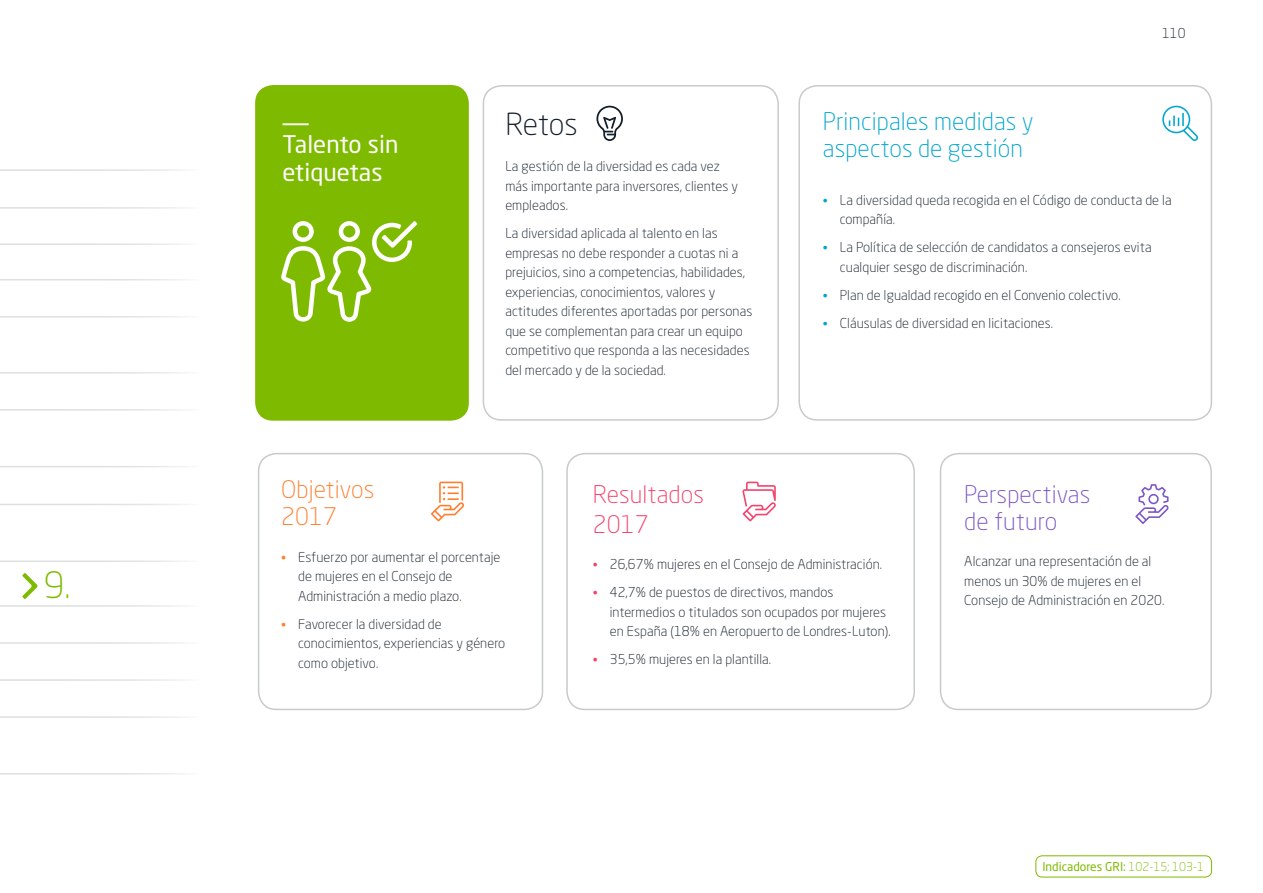
<style>
.page{position:relative;width:1263px;height:893px;background:#fff}
.page>*{position:absolute;margin:0;border:0;box-sizing:border-box;transform-origin:0 0}
.t1{font:300 36px "Neo Sans Std";color:#7ebb00}
.t2{font:300 30px "Neo Sans Std";letter-spacing:-.015em;color:#121e29}
.t3{font:300 24px/27px "Neo Sans Std";letter-spacing:.005em;color:#00a6ce}
.t4{font:300 24px/27px "Neo Sans Std";letter-spacing:.005em;color:#7d57c5}
.t5{font:24px/28.8px "Neo Sans Std";letter-spacing:.005em;color:#fff}
.t6{font:300 24px/30px "Neo Sans Std";letter-spacing:.005em;color:#f4436c}
.t7{font:300 24px/27px "Neo Sans Std";letter-spacing:.005em;color:#ff7f2f}
.t8{font:300 13.5px/19.5px "Neo Sans Std";letter-spacing:.005em;color:#121e29}
.t9{font:12px "Neo Sans Std";color:#7ebb00}
.s1{font-size:12px;color:#00a6ce}
.s2{font-size:12px;color:#ff7f2f}
.s3{font-size:12px;color:#f4436c}
.s4{font-weight:300}
</style>
<div class="page">
<hr style="left:0;top:207px;width:199px;height:2px;background:#dddfe0">
<hr style="left:0;top:243px;width:199px;height:2px;background:#dddfe0">
<hr style="left:0;top:279px;width:199px;height:1px;background:#dddfe0">
<hr style="left:0;top:316px;width:199px;height:2px;background:#dddfe0">
<hr style="left:0;top:372px;width:199px;height:2px;background:#dddfe0">
<hr style="left:0;top:409px;width:199px;height:2px;background:#dddfe0">
<hr style="left:0;top:466px;width:199px;height:1px;background:#dddfe0">
<hr style="left:0;top:504px;width:199px;height:1px;background:#dddfe0">
<hr style="left:0;top:560px;width:199px;height:2px;background:#dddfe0">
<hr style="left:0;top:605px;width:199px;height:2px;background:#dddfe0">
<hr style="left:0;top:642px;width:199px;height:2px;background:#dddfe0">
<hr style="left:0;top:679px;width:199px;height:2px;background:#dddfe0">
<hr style="left:0;top:716px;width:199px;height:2px;background:#dddfe0">
<hr style="left:0;top:773px;width:199px;height:2px;background:#dddfe0">
<hr style="left:0;top:169px;width:199px;height:2px;background:#dddfe0">
<svg style="left:22px;top:573px;width:16px;height:26px"></svg>
<div style="left:255px;top:85px;width:214px;height:336px;background:#7ebb00;border-radius:18px"></div>
<div style="left:483px;top:85px;width:296px;height:336px;border:2px solid #c7cbcc;border-radius:18px"></div>
<div style="left:798px;top:85px;width:414px;height:336px;border:2px solid #c7cbcc;border-radius:18px"></div>
<svg style="left:282px;top:123px;width:27px;height:2px"></svg>
<svg style="left:1162px;top:106px;width:36px;height:35px"></svg>
<svg style="left:596px;top:106px;width:27px;height:35px"></svg>
<div style="left:258px;top:453px;width:285px;height:257px;border:2px solid #c7cbcc;border-radius:18px"></div>
<div style="left:566px;top:453px;width:349px;height:257px;border:2px solid #c7cbcc;border-radius:18px"></div>
<div style="left:940px;top:453px;width:272px;height:257px;border:2px solid #c7cbcc;border-radius:18px"></div>
<svg style="left:431px;top:482px;width:33px;height:39px"></svg>
<svg style="left:1135px;top:484px;width:34px;height:40px"></svg>
<svg style="left:742px;top:482px;width:34px;height:39px"></svg>
<svg style="left:281px;top:221px;width:136px;height:101px"></svg>
<div style="left:1035px;top:855px;width:177px;height:22px;border:1px solid #7ebb00;border-radius:6px"></div>
<h1 class="t1" style="left:44px;top:563px;width:28px">9.</h1>
<h3 class="t5" style="left:282px;top:129px;width:117px">Talento sin etiquetas</h3>
<h2 class="t2" style="left:505px;top:106px;width:74px">Retos</h2>
<p class="t8" style="left:505px;top:156px;width:234px">La gestión de la diversidad es cada vez más importante para inversores, clientes y empleados.</p>
<p class="t8" style="left:505px;top:223px;width:248px">La diversidad aplicada al talento en las empresas no debe responder a cuotas ni a prejuicios, sino a competencias, habilidades, experiencias, conocimientos, valores y actitudes diferentes aportadas por personas que se complementan para crear un equipo competitivo que responda a las necesidades del mercado y de la sociedad.</p>
<p class="t8" style="left:1162px;top:23px;width:25px">110</p>
<h3 class="t3" style="left:823px;top:108px;width:212px">Principales medidas y aspectos de gestión</h3>
<p class="t8" style="left:840px;top:190px;width:333px;text-indent:-17px"><span class="s1">•</span> La diversidad queda recogida en el Código de conducta de la compañía.</p>
<p class="t8" style="left:840px;top:237px;width:313px;text-indent:-17px"><span class="s1">•</span> La Política de selección de candidatos a consejeros evita cualquier sesgo de discriminación.</p>
<p class="t8" style="left:823px;top:285px;width:299px"><span class="s1">•</span> Plan de Igualdad recogido en el Convenio colectivo.</p>
<p class="t8" style="left:823px;top:313px;width:232px"><span class="s1">•</span> Cláusulas de diversidad en licitaciones.</p>
<h3 class="t7" style="left:281px;top:476px;width:95px">Objetivos<br>2017</h3>
<p class="t8" style="left:298px;top:547px;width:204px;text-indent:-17px"><span class="s2">•</span> Esfuerzo por aumentar el porcentaje de mujeres en el Consejo de<br>Administración a medio plazo.</p>
<p class="t8" style="left:298px;top:614px;width:209px;text-indent:-17px"><span class="s2">•</span> Favorecer la diversidad de conocimientos, experiencias y género como objetivo.</p>
<h3 class="t6" style="left:593px;top:479px;width:113px">Resultados<br>2017</h3>
<p class="t8" style="left:593px;top:554px;width:291px"><span class="s3">•</span> 26,67% mujeres en el Consejo de Administración.</p>
<p class="t8" style="left:610px;top:582px;width:282px;text-indent:-17px"><span class="s3">•</span> 42,7% de puestos de directivos, mandos intermedios o titulados son ocupados por mujeres en España (18% en Aeropuerto de Londres-Luton).</p>
<p class="t8" style="left:593px;top:649px;width:180px"><span class="s3">•</span> 35,5% mujeres en la plantilla.</p>
<h3 class="t4" style="left:964px;top:480px;width:128px">Perspectivas de futuro</h3>
<p class="t8" style="left:964px;top:551px;width:202px">Alcanzar una representación de al menos un 30% de mujeres en el<br>Consejo de Administración en 2020.</p>
<p class="t9" style="left:1042px;top:859px;width:163px">Indicadores GRI: <span class="s4">102-15; 103-1</span></p>
</div>
